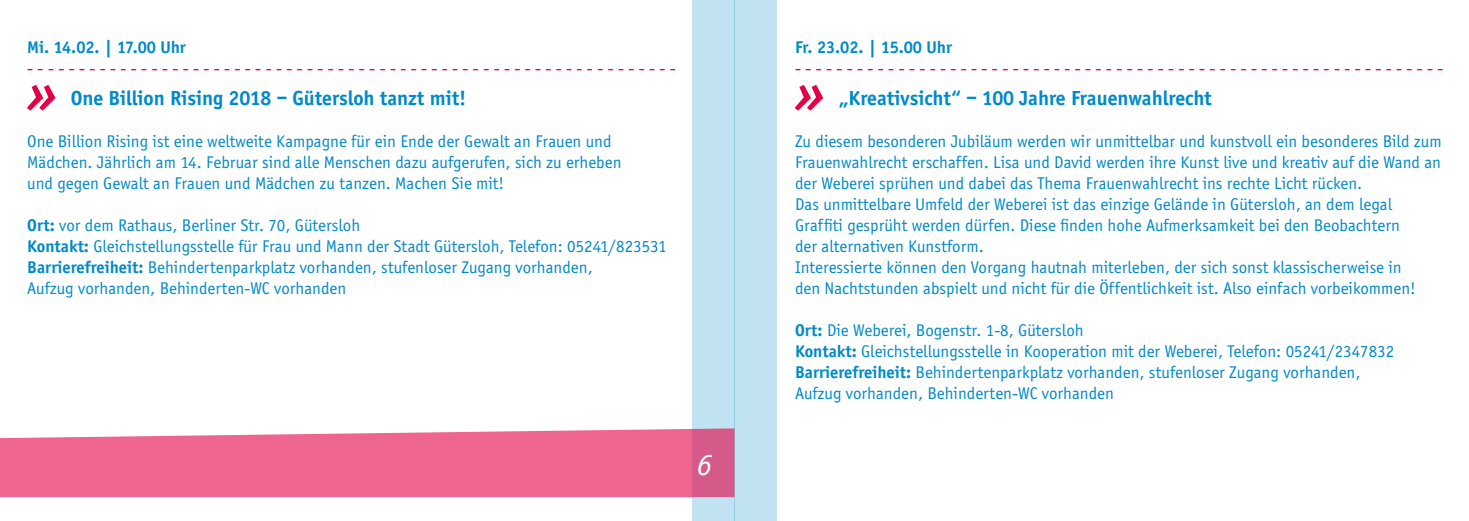
<style>
.page{position:relative;width:1469px;height:521px;background:#fff}
.page>*{position:absolute;margin:0;border:0;box-sizing:border-box;transform-origin:0 0}
.t1{font:italic 700 52.5px "Officina Serif";color:#e30045}
.t2{font:italic 31.5px "Officina Serif";color:#fff}
.t3{font:700 21px "Officina Sans";color:#008ac9}
.t4{font:17.5px/21px "Officina Sans";color:#008ac9}
.t5{font:17.5px "Officina Sans";color:#e30045}
.t6{font:700 17.5px "Officina Sans";color:#008ac9}
.s1{font-weight:700}
</style>
<div class="page">
<div style="left:692px;top:0;width:42px;height:521px;background:#c0e2f1"></div>
<div style="left:734px;top:0;width:42px;height:521px;background:#c0e2f1"></div>
<svg style="left:0;top:428px;width:734px;height:69px;fill:#ee668f"></svg>
<p class="t6" style="left:27px;top:36px;width:160px">Mi. 14.02. | 17.00 Uhr</p>
<p class="t5" style="left:27px;top:58px;width:650px">- - - - - - - - - - - - - - - - - - - - - - - - - - - - - - - - - - - - - - - - - - - - - - - - - - - - - - - - - - - - - - -</p>
<h1 class="t1" style="left:27px;top:62px;width:32px">»</h1>
<p class="t3" style="left:71px;top:86px;width:397px">One Billion Rising 2018 – Gütersloh tanzt mit!</p>
<p class="t4" style="left:27px;top:131px;width:595px">One Billion Rising ist eine weltweite Kampagne für ein Ende der Gewalt an Frauen und<br>Mädchen. Jährlich am 14. Februar sind alle Menschen dazu aufgerufen, sich zu erheben und gegen Gewalt an Frauen und Mädchen zu tanzen. Machen Sie mit!</p>
<p class="t4" style="left:27px;top:215px;width:641px"><span class="s1">Ort:</span> vor dem Rathaus, Berliner Str. 70, Gütersloh<br><span class="s1">Kontakt:</span> Gleichstellungsstelle für Frau und Mann der Stadt Gütersloh, Telefon: 05241/823531<br><span class="s1">Barrierefreiheit:</span> Behindertenparkplatz vorhanden, stufenloser Zugang vorhanden,<br>Aufzug vorhanden, Behinderten-WC vorhanden</p>
<h2 class="t2" style="left:696px;top:447px;width:17px">6</h2>
<p class="t6" style="left:795px;top:36px;width:158px">Fr. 23.02. | 15.00 Uhr</p>
<p class="t5" style="left:795px;top:58px;width:650px">- - - - - - - - - - - - - - - - - - - - - - - - - - - - - - - - - - - - - - - - - - - - - - - - - - - - - - - - - - - - - --</p>
<h1 class="t1" style="left:795px;top:62px;width:32px">»</h1>
<p class="t3" style="left:838px;top:86px;width:375px">„Kreativsicht“ – 100 Jahre Frauenwahlrecht</p>
<p class="t4" style="left:795px;top:131px;width:648px">Zu diesem besonderen Jubiläum werden wir unmittelbar und kunstvoll ein besonderes Bild zum Frauenwahlrecht erschaffen. Lisa und David werden ihre Kunst live und kreativ auf die Wand an der Weberei sprühen und dabei das Thema Frauenwahlrecht ins rechte Licht rücken.<br>Das unmittelbare Umfeld der Weberei ist das einzige Gelände in Gütersloh, an dem legal Graffiti gesprüht werden dürfen. Diese finden hohe Aufmerksamkeit bei den Beobachtern<br>der alternativen Kunstform.<br>Interessierte können den Vorgang hautnah miterleben, der sich sonst klassischerweise in<br>den Nachtstunden abspielt und nicht für die Öffentlichkeit ist. Also einfach vorbeikommen!</p>
<p class="t4" style="left:795px;top:320px;width:600px"><span class="s1">Ort:</span> Die Weberei, Bogenstr. 1-8, Gütersloh<br><span class="s1">Kontakt:</span> Gleichstellungsstelle in Kooperation mit der Weberei, Telefon: 05241/2347832<br><span class="s1">Barrierefreiheit:</span> Behindertenparkplatz vorhanden, stufenloser Zugang vorhanden, Aufzug vorhanden, Behinderten-WC vorhanden</p>
</div>
